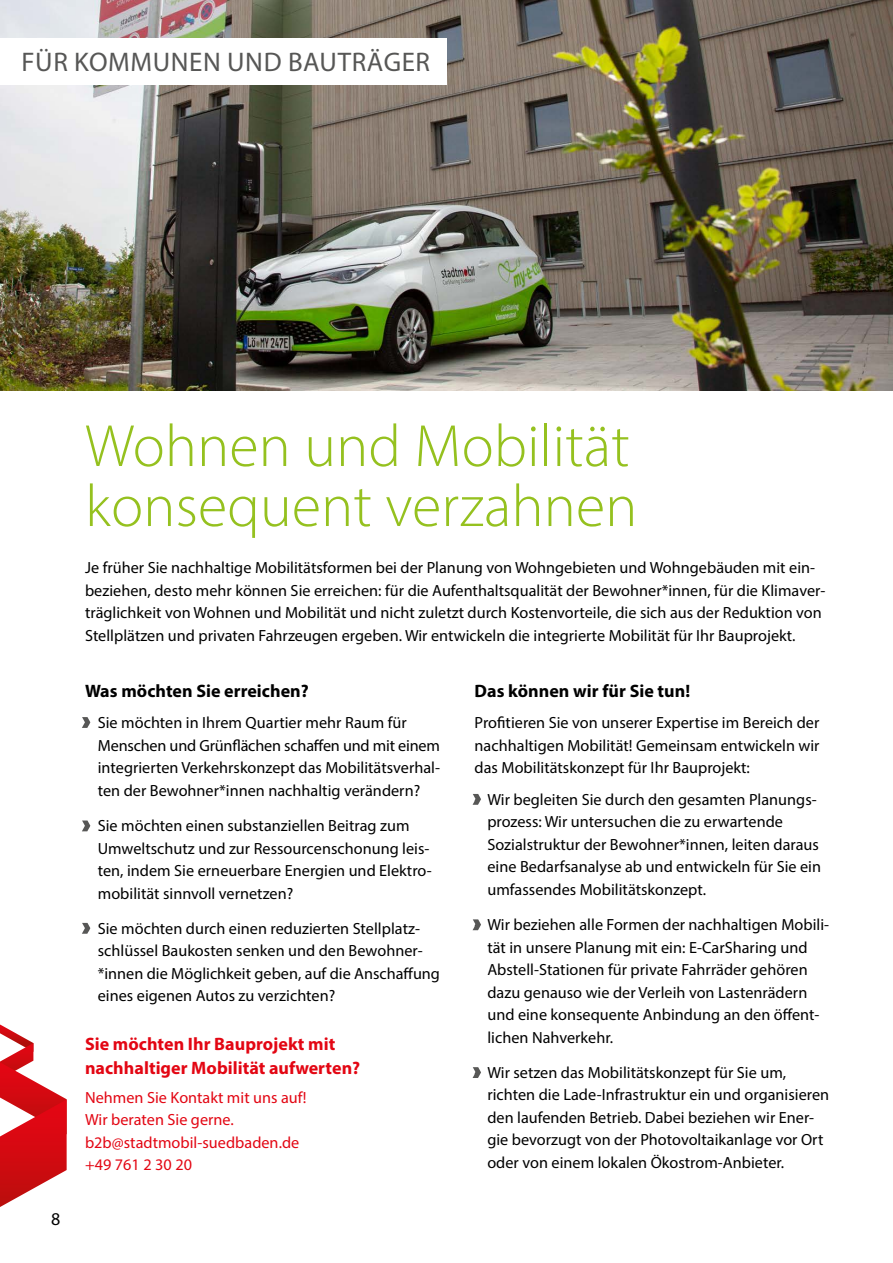
<style>
.page{position:relative;width:893px;height:1263px;background:#fff}
.page>*{position:absolute;margin:0;border:0;box-sizing:border-box;transform-origin:0 0}
.t1{font:300 60px/60px "Myriad Pro";color:#95c11f}
.t2{font:27px "Myriad Pro";letter-spacing:.02em;color:#575756}
.t3{font:700 18px/24px "Myriad Pro";color:#e30613}
.t4{font:700 18px "Myriad Pro";color:#000}
.t5{font:18px "Myriad Pro";color:#000}
.t6{font:16.2px/22.5px "Myriad Pro";color:#000}
.t7{font:16.2px/22.5px "Myriad Pro";color:#e30613}
</style>
<div class="page">
<img style="left:0;top:0;width:893px;height:390px">
<div style="left:0;top:38px;width:446px;height:47px;background:#fff"></div>
<img style="left:0;top:1024px;width:33px;height:19px">
<img style="left:0;top:1043px;width:33px;height:19px">
<img style="left:0;top:1062px;width:66px;height:37px">
<img style="left:0;top:1099px;width:67px;height:108px">
<svg style="left:82px;top:717px;width:8px;height:11px"></svg>
<svg style="left:82px;top:820px;width:8px;height:11px"></svg>
<svg style="left:82px;top:923px;width:8px;height:11px"></svg>
<svg style="left:473px;top:794px;width:8px;height:11px"></svg>
<svg style="left:473px;top:919px;width:8px;height:11px"></svg>
<svg style="left:473px;top:1067px;width:8px;height:11px"></svg>
<h2 class="t2" style="left:22px;top:46px;width:410px">FÜR KOMMUNEN UND BAUTRÄGER</h2>
<h1 class="t1" style="left:85px;top:415px;width:554px">Wohnen und Mobilität konsequent verzahnen</h1>
<p class="t6" style="left:85px;top:556px;width:742px">Je früher Sie nachhaltige Mobilitätsformen bei der Planung von Wohngebieten und Wohngebäuden mit ein&shy;beziehen, desto mehr können Sie erreichen: für die Aufenthaltsqualität der Bewohner*innen, für die Klimaver&shy;träglichkeit von Wohnen und Mobilität und nicht zuletzt durch Kostenvorteile, die sich aus der Reduktion von Stellplätzen und privaten Fahrzeugen ergeben. Wir entwickeln die integrierte Mobilität für Ihr Bauprojekt.</p>
<p class="t5" style="left:51px;top:1208px;width:11px">8</p>
<p class="t4" style="left:85px;top:679px;width:225px">Was möchten Sie erreichen?</p>
<p class="t6" style="left:98px;top:711px;width:344px;text-indent:-13px">• Sie möchten in Ihrem Quartier mehr Raum für Menschen und Grünflächen schaffen und mit einem integrierten Verkehrskonzept das Mobilitätsverhal&shy;ten der Bewohner*innen nachhaltig verändern?</p>
<p class="t6" style="left:98px;top:814px;width:335px;text-indent:-13px">• Sie möchten einen substanziellen Beitrag zum Umweltschutz und zur Ressourcenschonung leis&shy;ten, indem Sie erneuerbare Energien und Elektro&shy;mobilität sinnvoll vernetzen?</p>
<p class="t6" style="left:98px;top:917px;width:344px;text-indent:-13px">• Sie möchten durch einen reduzierten Stellplatz&shy;schlüssel Baukosten senken und den Bewohner-*innen die Möglichkeit geben, auf die Anschaffung eines eigenen Autos zu verzichten?</p>
<p class="t3" style="left:85px;top:1031px;width:277px">Sie möchten Ihr Bauprojekt mit nachhaltiger Mobilität aufwerten?</p>
<p class="t7" style="left:85px;top:1085px;width:223px">Nehmen Sie Kontakt mit uns auf!<br>Wir beraten Sie gerne. b2b@stadtmobil-suedbaden.de +49 761 2 30 20</p>
<p class="t4" style="left:475px;top:679px;width:217px">Das können wir für Sie tun!</p>
<p class="t6" style="left:475px;top:711px;width:346px;text-align:justify">Profitieren Sie von unserer Expertise im Bereich der nachhaltigen Mobilität! Gemeinsam entwickeln wir das Mobilitätskonzept für Ihr Bauprojekt:</p>
<p class="t6" style="left:487px;top:788px;width:335px;text-indent:-13px">• Wir begleiten Sie durch den gesamten Planungs&shy;prozess: Wir untersuchen die zu erwartende Sozialstruktur der Bewohner*innen, leiten daraus eine Bedarfsanalyse ab und entwickeln für Sie ein umfassendes Mobilitätskonzept.</p>
<p class="t6" style="left:487px;top:913px;width:343px;text-indent:-13px">• Wir beziehen alle Formen der nachhaltigen Mobili&shy;tät in unsere Planung mit ein: E-CarSharing und Abstell-Stationen für private Fahrräder gehören dazu genauso wie der Verleih von Lastenrädern und eine konsequente Anbindung an den öffent&shy;lichen Nahverkehr.</p>
<p class="t6" style="left:487px;top:1061px;width:343px;text-indent:-13px">• Wir setzen das Mobilitätskonzept für Sie um, richten die Lade-Infrastruktur ein und organisieren den laufenden Betrieb. Dabei beziehen wir Ener&shy;gie bevorzugt von der Photovoltaikanlage vor Ort oder von einem lokalen Ökostrom-Anbieter.</p>
</div>
